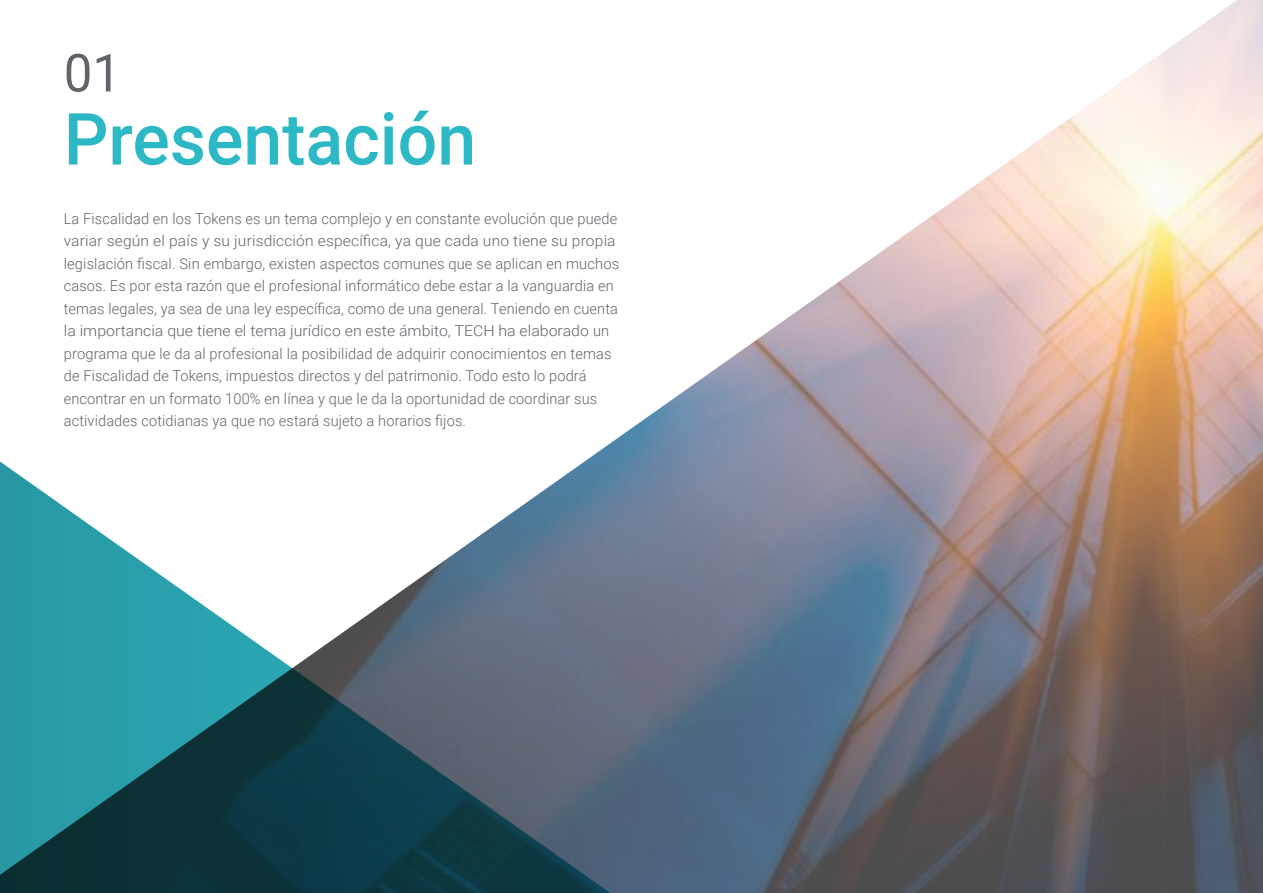
<style>
.page{position:relative;width:1263px;height:893px;background:#fff}
.page>*{position:absolute;margin:0;border:0;box-sizing:border-box;transform-origin:0 0}
.t1{font:500 72px "Roboto";color:#2db8c5}
.t2{font:52.5px "Roboto";color:#61646a}
.t3{font:300 15px/22.5px "Roboto";letter-spacing:.01em;color:#61646a}
</style>
<div class="page">
<img style="left:606px;top:0;width:657px;height:893px">
<svg style="left:0;top:446px;width:640px;height:447px"></svg>
<h2 class="t2" style="left:64px;top:36px;width:59px">01</h2>
<h1 class="t1" style="left:64px;top:89px;width:414px">Presentación</h1>
<p class="t3" style="left:64px;top:207px;width:557px">La Fiscalidad en los Tokens es un tema complejo y en constante evolución que puede variar según el país y su jurisdicción específica, ya que cada uno tiene su propia legislación fiscal. Sin embargo, existen aspectos comunes que se aplican en muchos casos. Es por esta razón que el profesional informático debe estar a la vanguardia en temas legales, ya sea de una ley específica, como de una general. Teniendo en cuenta la importancia que tiene el tema jurídico en este ámbito, TECH ha elaborado un programa que le da al profesional la posibilidad de adquirir conocimientos en temas de Fiscalidad de Tokens, impuestos directos y del patrimonio. Todo esto lo podrá encontrar en un formato 100% en línea y que le da la oportunidad de coordinar sus actividades cotidianas ya que no estará sujeto a horarios fijos.</p>
</div>
